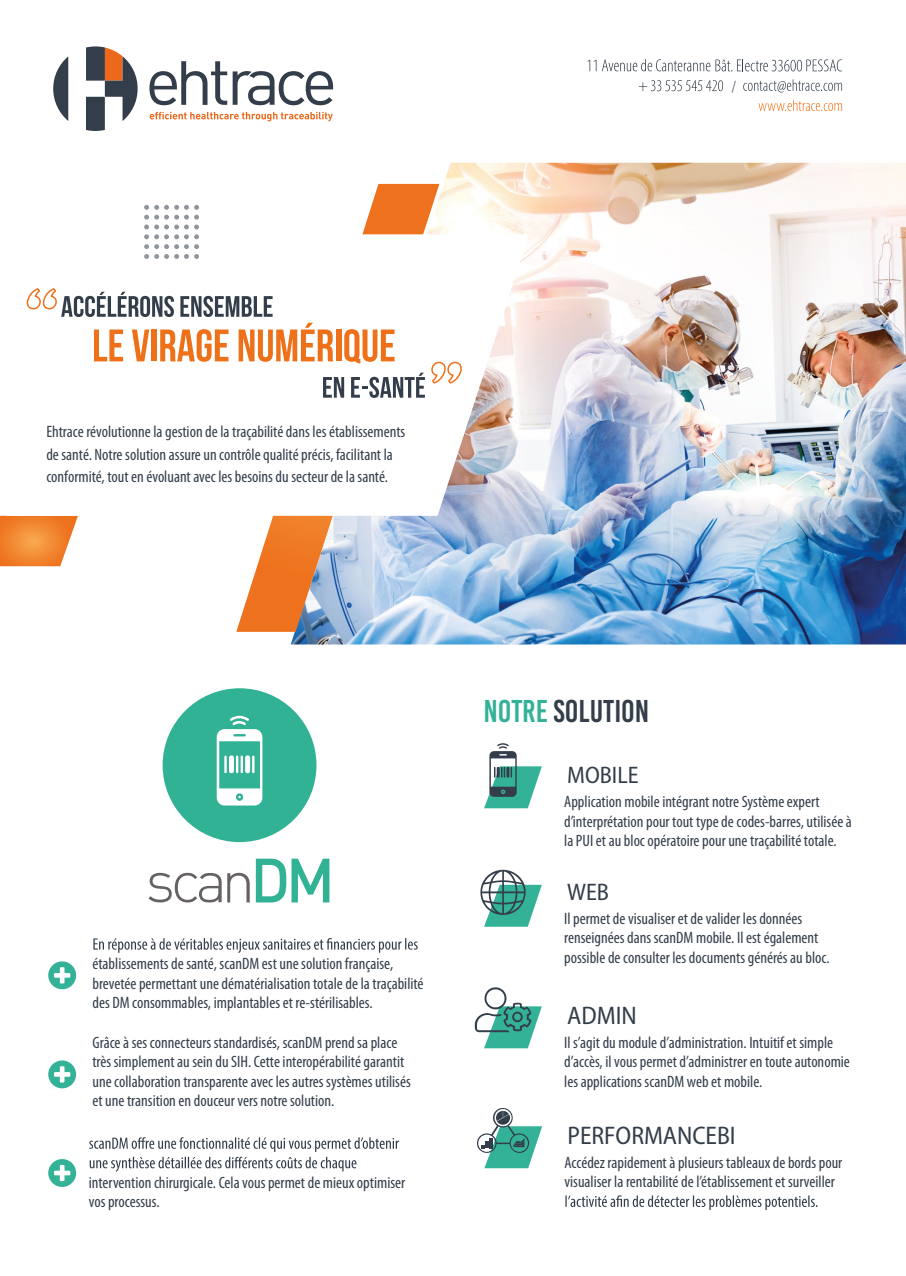
<style>
.page{position:relative;width:906px;height:1276px;background:#fff}
.page>*{position:absolute;margin:0;border:0;box-sizing:border-box;transform-origin:0 0}
.t1{font:31.5px "Bebas Kai";color:#333e4a}
.t2{font:semi-condensed 25.5px "Myriad Pro";color:#333e4a}
.t3{font:semi-condensed 24px "Myriad Pro";color:#333e4a}
.t4{font:condensed 16.5px/19.5px "Myriad Pro";color:#333e4a}
.t5{font:300 condensed 16.35px "Myriad Pro";color:#333e4a}
.s1{color:#34b298}
</style>
<div class="page">
<svg style="left:53px;top:46px;width:85px;height:85px"></svg>
<svg style="left:150px;top:112px;width:183px;height:9px"></svg>
<svg style="left:233px;top:71px;width:100px;height:34px"></svg>
<svg style="left:149px;top:61px;width:78px;height:44px"></svg>
<svg style="left:638px;top:80px;width:85px;height:11px"></svg>
<svg style="left:743px;top:79px;width:99px;height:13px"></svg>
<svg style="left:587px;top:60px;width:9px;height:11px"></svg>
<svg style="left:602px;top:59px;width:240px;height:12px"></svg>
<svg style="left:758px;top:100px;width:84px;height:11px"></svg>
<img style="left:291px;top:163px;width:615px;height:481px">
<svg style="left:236px;top:184px;width:203px;height:448px"></svg>
<svg style="left:0;top:516px;width:78px;height:50px;background:#f29245"></svg>
<svg style="left:6px;top:234px;width:523px;height:282px"></svg>
<svg style="left:93px;top:938px;width:325px;height:15px"></svg>
<svg style="left:48px;top:961px;width:28px;height:28px"></svg>
<svg style="left:48px;top:1060px;width:28px;height:28px"></svg>
<svg style="left:89px;top:1137px;width:310px;height:34px"></svg>
<svg style="left:48px;top:1159px;width:28px;height:28px"></svg>
<svg style="left:144px;top:205px;width:55px;height:54px"></svg>
<svg style="left:148px;top:873px;width:102px;height:29px"></svg>
<svg style="left:256px;top:858px;width:73px;height:44px"></svg>
<div style="left:163px;top:688px;width:153px;height:154px;background:#31b295;border-radius:50%"></div>
<svg style="left:217px;top:716px;width:45px;height:89px"></svg>
<svg style="left:180px;top:296px;width:92px;height:21px"></svg>
<svg style="left:94px;top:329px;width:29px;height:32px"></svg>
<svg style="left:132px;top:329px;width:17px;height:32px"></svg>
<div style="left:152px;top:329px;width:5px;height:32px;background:#ee711a"></div>
<svg style="left:160px;top:329px;width:68px;height:33px"></svg>
<svg style="left:239px;top:323px;width:223px;height:75px"></svg>
<svg style="left:26px;top:287px;width:148px;height:30px"></svg>
<svg style="left:565px;top:1195px;width:252px;height:15px"></svg>
<svg style="left:480px;top:870px;width:62px;height:56px"></svg>
<svg style="left:484px;top:743px;width:58px;height:65px"></svg>
<svg style="left:477px;top:1108px;width:65px;height:60px"></svg>
<svg style="left:475px;top:987px;width:67px;height:61px"></svg>
<p class="t5" style="left:731px;top:77px;width:6px">/</p>
<p class="t4" style="left:46px;top:421px;width:360px;line-height:22.5px">Ehtrace révolutionne la gestion de la traçabilité dans les établissements de santé. Notre solution assure un contrôle qualité précis, facilitant la conformité, tout en évoluant avec les besoins du secteur de la santé.</p>
<p class="t4" style="left:92px;top:954px;width:333px">établissements de santé, scanDM est une solution française, brevetée permettant une dématérialisation totale de la traçabilité des DM consommables, implantables et re-stérilisables.</p>
<p class="t4" style="left:92px;top:1033px;width:320px">Grâce à ses connecteurs standardisés, scanDM prend sa place très simplement au sein du SIH. Cette interopérabilité garantit une collaboration transparente avec les autres systèmes utilisés et une transition en douceur vers notre solution.</p>
<p class="t4" style="left:89px;top:1173px;width:318px">intervention chirurgicale. Cela vous permet de mieux optimiser vos processus.</p>
<h1 class="t1" style="left:483px;top:694px;width:167px"><span class="s1">NOTRE</span> SOLUTION</h1>
<h3 class="t3" style="left:567px;top:760px;width:73px">MOBILE</h3>
<p class="t4" style="left:564px;top:792px;width:289px">Application mobile intégrant notre Système expert d’interprétation pour tout type de codes-barres, utilisée à la PUI et au bloc opératoire pour une traçabilité totale.</p>
<h3 class="t3" style="left:567px;top:877px;width:43px">WEB</h3>
<p class="t4" style="left:564px;top:908px;width:267px">Il permet de visualiser et de valider les données renseignées dans scanDM mobile. Il est également possible de consulter les documents générés au bloc.</p>
<h2 class="t2" style="left:567px;top:1000px;width:71px">ADMIN</h2>
<p class="t4" style="left:564px;top:1033px;width:287px">Il s’agit du module d’administration. Intuitif et simple d’accès, il vous permet d’administrer en toute autonomie les applications scanDM web et mobile.</p>
<h2 class="t2" style="left:567px;top:1120px;width:170px">PERFORMANCEBI</h2>
<p class="t4" style="left:564px;top:1153px;width:279px">Accédez rapidement à plusieurs tableaux de bords pour visualiser la rentabilité de l’établissement et surveiller</p>
</div>
